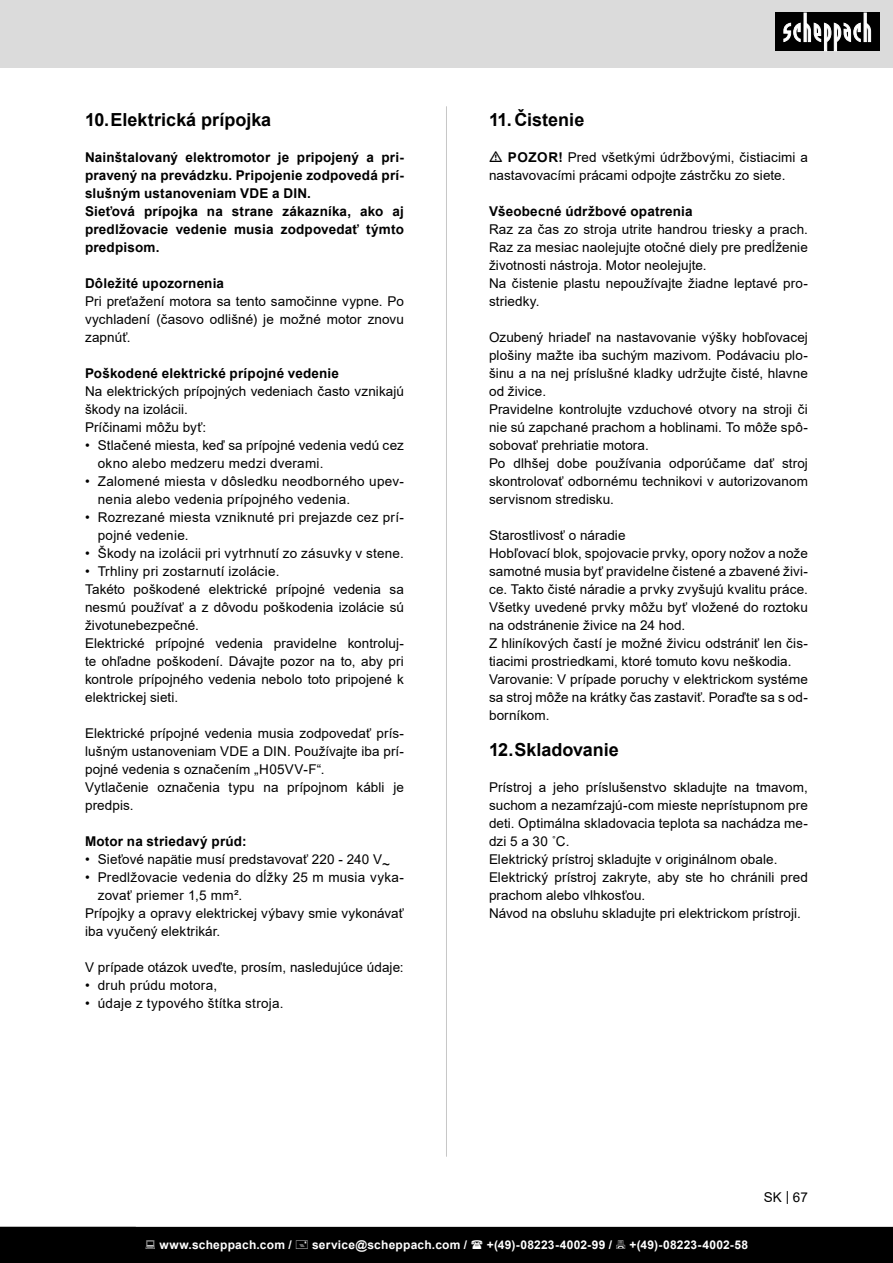
<style>
.page{position:relative;width:893px;height:1263px;background:#fff}
.page>*{position:absolute;margin:0;border:0;box-sizing:border-box;transform-origin:0 0}
.t1{font:700 18px "Arial";color:#000}
.Basiseinstellung{font:13.5px/18px "Arial";letter-spacing:.01em;color:#000}
.t2{font:700 13.5px/18px "Arial";letter-spacing:.015em;color:#000;text-align:justify}
.t3{font:700 12px "Arial";letter-spacing:.02em;color:#fff}
.s1{font-weight:700}
</style>
<div class="page">
<div style="left:0;top:0;width:893px;height:67px;background:#dbdbdb"></div>
<div style="left:775px;top:13px;width:105px;height:38px;background:#000"></div>
<svg style="left:783px;top:13px;width:88px;height:38px"></svg>
<hr style="left:446px;top:106px;width:1px;height:1051px;background:#c7c7c7">
<div style="left:0;top:1227px;width:893px;height:36px;background:#000"></div>
<p class="t1" style="left:85px;top:107px;width:188px">10.Elektrická prípojka</p>
<p class="t2" style="left:85px;top:148px;width:320px">Nainštalovaný elektromotor je pripojený a pri&shy;pravený na prevádzku. Pripojenie zodpovedá prí&shy;slušným ustanoveniam VDE a DIN.</p>
<p class="t2" style="left:85px;top:202px;width:320px">Sieťová prípojka na strane zákazníka, ako aj predlžovacie vedenie musia zodpovedať týmto predpisom.</p>
<p class="t2" style="left:85px;top:274px;width:141px">Dôležité upozornenia</p>
<p class="Basiseinstellung" style="left:85px;top:292px;width:320px;text-align:justify">Pri preťažení motora sa tento samočinne vypne. Po vychladení (časovo odlišné) je možné motor znovu zapnúť.</p>
<p class="t2" style="left:85px;top:364px;width:256px">Poškodené elektrické prípojné vedenie</p>
<p class="Basiseinstellung" style="left:85px;top:382px;width:320px">Na elektrických prípojných vedeniach často vznikajú škody na izolácii.</p>
<p class="Basiseinstellung" style="left:85px;top:418px;width:123px">Príčinami môžu byť:</p>
<p class="Basiseinstellung" style="left:98px;top:436px;width:308px;text-indent:-13px">• Stlačené miesta, keď sa prípojné vedenia vedú cez okno alebo medzeru medzi dverami.</p>
<p class="Basiseinstellung" style="left:98px;top:472px;width:308px;text-indent:-13px">• Zalomené miesta v dôsledku neodborného upev&shy;nenia alebo vedenia prípojného vedenia.</p>
<p class="Basiseinstellung" style="left:98px;top:508px;width:308px;text-indent:-13px">• Rozrezané miesta vzniknuté pri prejazde cez prí&shy;pojné vedenie.</p>
<p class="Basiseinstellung" style="left:85px;top:544px;width:320px">• Škody na izolácii pri vytrhnutí zo zásuvky v stene.</p>
<p class="Basiseinstellung" style="left:85px;top:562px;width:196px">• Trhliny pri zostarnutí izolácie.</p>
<p class="Basiseinstellung" style="left:85px;top:580px;width:320px;text-align:justify">Takéto poškodené elektrické prípojné vedenia sa nesmú používať a z dôvodu poškodenia izolácie sú životunebezpečné.</p>
<p class="Basiseinstellung" style="left:85px;top:634px;width:320px;text-align:justify">Elektrické prípojné vedenia pravidelne kontroluj&shy;te ohľadne poškodení. Dávajte pozor na to, aby pri kontrole prípojného vedenia nebolo toto pripojené k elektrickej sieti.</p>
<p class="Basiseinstellung" style="left:85px;top:724px;width:320px;text-align:justify">Elektrické prípojné vedenia musia zodpovedať prís&shy;lušným ustanoveniam VDE a DIN. Používajte iba prí&shy;pojné vedenia s označením „H05VV-F“.</p>
<p class="Basiseinstellung" style="left:85px;top:778px;width:320px">Vytlačenie označenia typu na prípojnom kábli je predpis.</p>
<p class="t2" style="left:85px;top:832px;width:163px">Motor na striedavý prúd:</p>
<p class="Basiseinstellung" style="left:85px;top:850px;width:306px">• Sieťové napätie musí predstavovať 220 - 240 V~</p>
<p class="Basiseinstellung" style="left:98px;top:868px;width:308px;text-indent:-13px">• Predlžovacie vedenia do dĺžky 25 m musia vyka&shy;zovať priemer 1,5 mm².</p>
<p class="Basiseinstellung" style="left:85px;top:904px;width:320px">Prípojky a opravy elektrickej výbavy smie vykonávať iba vyučený elektrikár.</p>
<p class="Basiseinstellung" style="left:85px;top:958px;width:320px">V prípade otázok uveďte, prosím, nasledujúce údaje:</p>
<p class="Basiseinstellung" style="left:85px;top:976px;width:134px">• druh prúdu motora,</p>
<p class="Basiseinstellung" style="left:85px;top:994px;width:200px">• údaje z typového štítka stroja.</p>
<p class="t1" style="left:489px;top:107px;width:97px">11. Čistenie</p>
<p class="Basiseinstellung" style="left:489px;top:148px;width:320px;text-indent:19px"><span class="s1">POZOR!</span> Pred všetkými údržbovými, čistiacimi a nastavovacími prácami odpojte zástrčku zo siete.</p>
<p class="t2" style="left:489px;top:202px;width:205px">Všeobecné údržbové opatrenia</p>
<p class="Basiseinstellung" style="left:489px;top:220px;width:320px;text-align:justify">Raz za čas zo stroja utrite handrou triesky a prach.<br>Raz za mesiac naolejujte otočné diely pre predĺženie životnosti nástroja. Motor neolejujte.</p>
<p class="Basiseinstellung" style="left:489px;top:274px;width:320px">Na čistenie plastu nepoužívajte žiadne leptavé pro&shy;striedky.</p>
<p class="Basiseinstellung" style="left:489px;top:328px;width:320px;text-align:justify">Ozubený hriadeľ na nastavovanie výšky hobľovacej plošiny mažte iba suchým mazivom. Podávaciu plo&shy;šinu a na nej príslušné kladky udržujte čisté, hlavne od živice.</p>
<p class="Basiseinstellung" style="left:489px;top:400px;width:320px;text-align:justify">Pravidelne kontrolujte vzduchové otvory na stroji či nie sú zapchané prachom a hoblinami. To môže spô&shy;sobovať prehriatie motora.</p>
<p class="Basiseinstellung" style="left:489px;top:454px;width:320px;text-align:justify">Po dlhšej dobe používania odporúčame dať stroj skontrolovať odbornému technikovi v autorizovanom servisnom stredisku.</p>
<p class="Basiseinstellung" style="left:489px;top:526px;width:138px">Starostlivosť o náradie</p>
<p class="Basiseinstellung" style="left:489px;top:544px;width:320px;text-align:justify">Hobľovací blok, spojovacie prvky, opory nožov a nože samotné musia byť pravidelne čistené a zbavené živi&shy;ce. Takto čisté náradie a prvky zvyšujú kvalitu práce.<br>Všetky uvedené prvky môžu byť vložené do roztoku na odstránenie živice na 24 hod.</p>
<p class="Basiseinstellung" style="left:489px;top:634px;width:320px">Z hliníkových častí je možné živicu odstrániť len čis&shy;tiacimi prostriedkami, ktoré tomuto kovu neškodia.</p>
<p class="Basiseinstellung" style="left:489px;top:670px;width:320px;text-align:justify">Varovanie: V prípade poruchy v elektrickom systéme sa stroj môže na krátky čas zastaviť. Poraďte sa s od&shy;borníkom.</p>
<p class="t1" style="left:489px;top:737px;width:131px">12.Skladovanie</p>
<p class="Basiseinstellung" style="left:489px;top:778px;width:320px;text-align:justify">Prístroj a jeho príslušenstvo skladujte na tmavom, suchom a nezamŕzajú-com mieste neprístupnom pre deti. Optimálna skladovacia teplota sa nachádza me&shy;dzi 5 a 30 ˚C.</p>
<p class="Basiseinstellung" style="left:489px;top:850px;width:290px">Elektrický prístroj skladujte v originálnom obale.</p>
<p class="Basiseinstellung" style="left:489px;top:868px;width:320px">Elektrický prístroj zakryte, aby ste ho chránili pred prachom alebo vlhkosťou.</p>
<p class="Basiseinstellung" style="left:489px;top:904px;width:313px">Návod na obsluhu skladujte pri elektrickom prístroji.</p>
<p class="Basiseinstellung" style="left:764px;top:1188px;width:46px">SK | 67</p>
<p class="t3" style="left:159px;top:1236px;width:134px">www.scheppach.com /</p>
<p class="t3" style="left:312px;top:1236px;width:157px">service@scheppach.com /</p>
<p class="t3" style="left:487px;top:1236px;width:127px">+(49)-08223-4002-99 /</p>
<p class="t3" style="left:629px;top:1236px;width:120px">+(49)-08223-4002-58</p>
</div>
